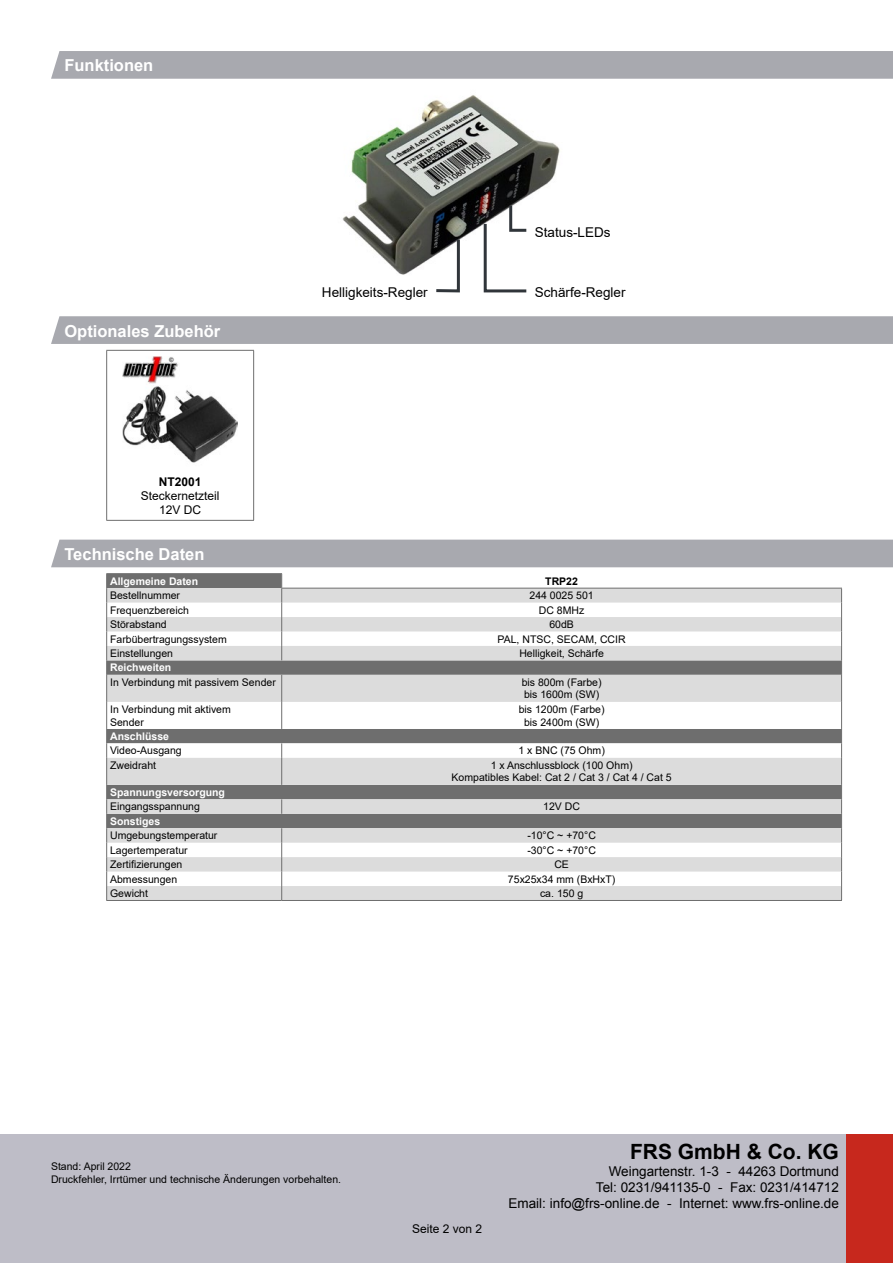
<style>
.page{position:relative;width:893px;height:1263px;background:#fff}
.page>*{position:absolute;margin:0;border:0;box-sizing:border-box;transform-origin:0 0}
.t1{font:700 21px "Arial";color:#000}
.t2{font:700 16.5px "Arial";color:#fff}
.t3{font:13.5px/16.2px "Arial";color:#000;text-align:right}
.t4{font:12px/14.4px "Arial";color:#000;text-align:center}
.t5{font:700 12px "Arial";color:#000}
.t6{font:10.5px/12.6px "Arial";color:#000}
.t7{font:700 10.5px "Arial";color:#fff}
.t8{font:700 10.5px "Arial";color:#000}
</style>
<div class="page">
<div style="left:0;top:1134px;width:893px;height:129px;background:#bebdc7"></div>
<div style="left:846px;top:1134px;width:47px;height:129px;background:#c7281d"></div>
<div style="left:51px;top:51px;width:842px;height:28px;background:#a8a9af"></div>
<img style="left:342px;top:95px;width:218px;height:180px">
<svg style="left:433px;top:237px;width:28px;height:56px"></svg>
<svg style="left:482px;top:203px;width:47px;height:90px"></svg>
<div style="left:51px;top:316px;width:842px;height:28px;background:#a8a9af"></div>
<hr style="left:106px;top:350px;width:148px;height:1px;background:#6e6e6e">
<hr style="left:106px;top:351px;width:1px;height:169px;background:#6e6e6e">
<hr style="left:253px;top:351px;width:1px;height:169px;background:#6e6e6e">
<hr style="left:106px;top:520px;width:148px;height:1px;background:#6e6e6e">
<img style="left:123px;top:356px;width:115px;height:107px">
<div style="left:51px;top:540px;width:842px;height:27px;background:#a8a9af"></div>
<svg style="left:107px;top:574px;width:735px;height:14px"></svg>
<svg style="left:107px;top:588px;width:734px;height:312px;fill:#dcdcdc"></svg>
<hr style="left:106px;top:573px;width:176px;height:1px;background:#6e6e6e">
<svg style="left:106px;top:574px;width:1px;height:326px"></svg>
<hr style="left:106px;top:900px;width:176px;height:1px;background:#6e6e6e">
<hr style="left:281px;top:588px;width:561px;height:1px;background:#6e6e6e">
<svg style="left:281px;top:574px;width:1px;height:86px"></svg>
<svg style="left:281px;top:675px;width:1px;height:54px"></svg>
<svg style="left:281px;top:743px;width:1px;height:42px"></svg>
<svg style="left:281px;top:799px;width:1px;height:15px"></svg>
<svg style="left:281px;top:828px;width:1px;height:72px"></svg>
<svg style="left:841px;top:588px;width:1px;height:312px"></svg>
<hr style="left:282px;top:900px;width:560px;height:1px;background:#6e6e6e">
<h2 class="t2" style="left:64px;top:54px;width:90px">Funktionen</h2>
<h2 class="t2" style="left:64px;top:319px;width:157px">Optionales Zubehör</h2>
<p class="t3" style="left:535px;top:224px;width:77px">Status-LEDs</p>
<p class="t3" style="left:322px;top:284px;width:107px">Helligkeits-Regler</p>
<p class="t3" style="left:535px;top:284px;width:92px">Schärfe-Regler</p>
<p class="t5" style="left:159px;top:473px;width:44px">NT2001</p>
<p class="t4" style="left:141px;top:488px;width:80px">Steckernetzteil<br>12V DC</p>
<h2 class="t2" style="left:64px;top:542px;width:141px">Technische Daten</h2>
<p class="t7" style="left:110px;top:574px;width:90px">Allgemeine Daten</p>
<p class="t8" style="left:545px;top:574px;width:34px">TRP22</p>
<p class="t6" style="left:110px;top:589px;width:72px">Bestellnummer</p>
<p class="t6" style="left:529px;top:589px;width:66px">244 0025 501</p>
<p class="t6" style="left:110px;top:604px;width:80px">Frequenzbereich</p>
<p class="t6" style="left:539px;top:604px;width:47px">DC 8MHz</p>
<p class="t6" style="left:110px;top:618px;width:58px">Störabstand</p>
<p class="t6" style="left:549px;top:618px;width:26px">60dB</p>
<p class="t6" style="left:110px;top:632px;width:118px">Farbübertragungssystem</p>
<p class="t6" style="left:498px;top:632px;width:130px">PAL, NTSC, SECAM, CCIR</p>
<p class="t6" style="left:110px;top:647px;width:65px">Einstellungen</p>
<p class="t6" style="left:519px;top:647px;width:86px">Helligkeit, Schärfe</p>
<p class="t7" style="left:110px;top:660px;width:63px">Reichweiten</p>
<p class="t6" style="left:110px;top:676px;width:167px">In Verbindung mit passivem Sender</p>
<p class="t6" style="left:522px;top:676px;width:81px">bis 800m (Farbe) bis 1600m (SW)</p>
<p class="t6" style="left:110px;top:703px;width:122px">In Verbindung mit aktivem<br>Sender</p>
<p class="t6" style="left:519px;top:703px;width:87px;text-align:center">bis 1200m (Farbe) bis 2400m (SW)</p>
<p class="t7" style="left:110px;top:729px;width:60px">Anschlüsse</p>
<p class="t6" style="left:110px;top:744px;width:73px">Video-Ausgang</p>
<p class="t6" style="left:518px;top:744px;width:88px">1 x BNC (75 Ohm)</p>
<p class="t6" style="left:110px;top:759px;width:48px">Zweidraht</p>
<p class="t6" style="left:452px;top:759px;width:222px;text-align:center">1 x Anschlussblock (100 Ohm)<br>Kompatibles Kabel: Cat 2 / Cat 3 / Cat 4 / Cat 5</p>
<p class="t7" style="left:110px;top:785px;width:116px">Spannungsversorgung</p>
<p class="t6" style="left:110px;top:800px;width:91px">Eingangsspannung</p>
<p class="t6" style="left:543px;top:800px;width:38px">12V DC</p>
<p class="t7" style="left:110px;top:814px;width:52px">Sonstiges</p>
<p class="t6" style="left:110px;top:829px;width:109px">Umgebungstemperatur</p>
<p class="t6" style="left:527px;top:829px;width:70px">-10°C ~ +70°C</p>
<p class="t6" style="left:110px;top:844px;width:79px">Lagertemperatur</p>
<p class="t6" style="left:527px;top:844px;width:70px">-30°C ~ +70°C</p>
<p class="t6" style="left:110px;top:858px;width:74px">Zertifizierungen</p>
<p class="t6" style="left:554px;top:858px;width:16px">CE</p>
<p class="t6" style="left:110px;top:872px;width:69px">Abmessungen</p>
<p class="t6" style="left:508px;top:872px;width:109px">75x25x34 mm (BxHxT)</p>
<p class="t6" style="left:110px;top:887px;width:39px">Gewicht</p>
<p class="t6" style="left:540px;top:887px;width:45px">ca. 150 g</p>
<p class="t6" style="left:51px;top:1160px;width:292px">Stand: April 2022<br>Druckfehler, Irrtümer und technische Änderungen vorbehalten.</p>
<p class="t4" style="left:412px;top:1221px;width:72px">Seite 2 von 2</p>
<h1 class="t1" style="left:630px;top:1138px;width:210px">FRS GmbH &amp; Co. KG</h1>
<p class="t3" style="left:509px;top:1163px;width:332px">Weingartenstr. 1-3 - 44263 Dortmund<br>Tel: 0231/941135-0 - Fax: 0231/414712<br>Email: info@frs-online.de - Internet: www.frs-online.de</p>
</div>
